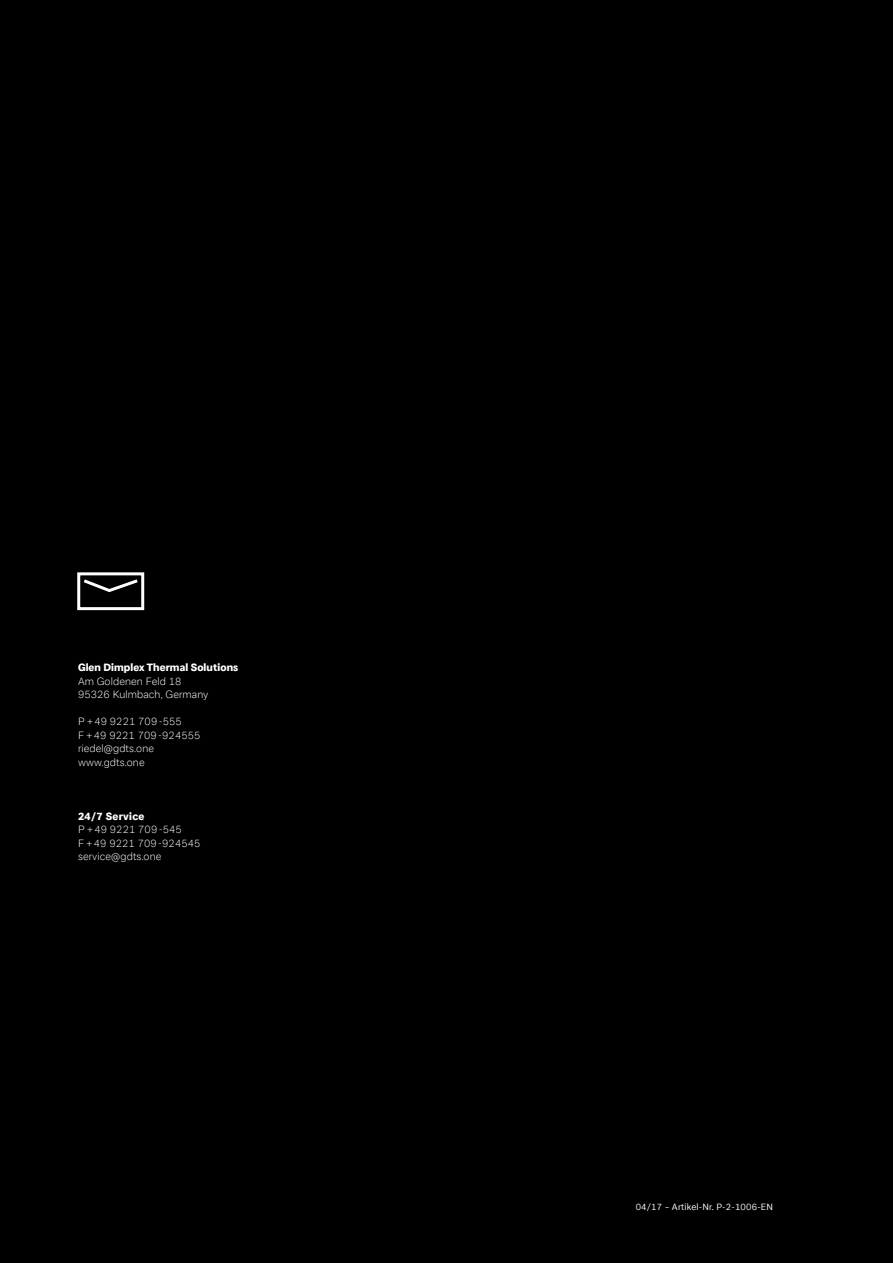
<style>
.page{position:relative;width:893px;height:1263px;background:#000}
.page>*{position:absolute;margin:0;border:0;box-sizing:border-box;transform-origin:0 0}
.t1{font:300 10.5px/13.5px "Glen Dimplex Sans";letter-spacing:.01em;color:#fff}
.t2{font:800 10.5px "Glen Dimplex Sans";letter-spacing:.01em;color:#fff}
.t3{font:800 10.5px "Glen Dimplex Sans";letter-spacing:.03em;color:#fff}
.t4{font:9px "Glen Dimplex Sans";letter-spacing:.02em;color:#fff}
</style>
<div class="page">
<svg style="left:77px;top:572px;width:68px;height:39px"></svg>
<p class="t2" style="left:78px;top:661px;width:162px">Glen Dimplex Thermal Solutions</p>
<p class="t1" style="left:78px;top:674px;width:132px">Am Goldenen Feld 18<br>95326 Kulmbach, Germany</p>
<p class="t1" style="left:78px;top:714px;width:124px">P +49 9221 709-555<br>F +49 9221 709-924555 riedel@gdts.one www.gdts.one</p>
<p class="t3" style="left:78px;top:809px;width:68px">24/7 Service</p>
<p class="t1" style="left:78px;top:822px;width:124px">P +49 9221 709-545<br>F +49 9221 709-924545 service@gdts.one</p>
<p class="t4" style="left:636px;top:1201px;width:139px">04/17 – Artikel-Nr. P-2-1006-EN</p>
</div>
